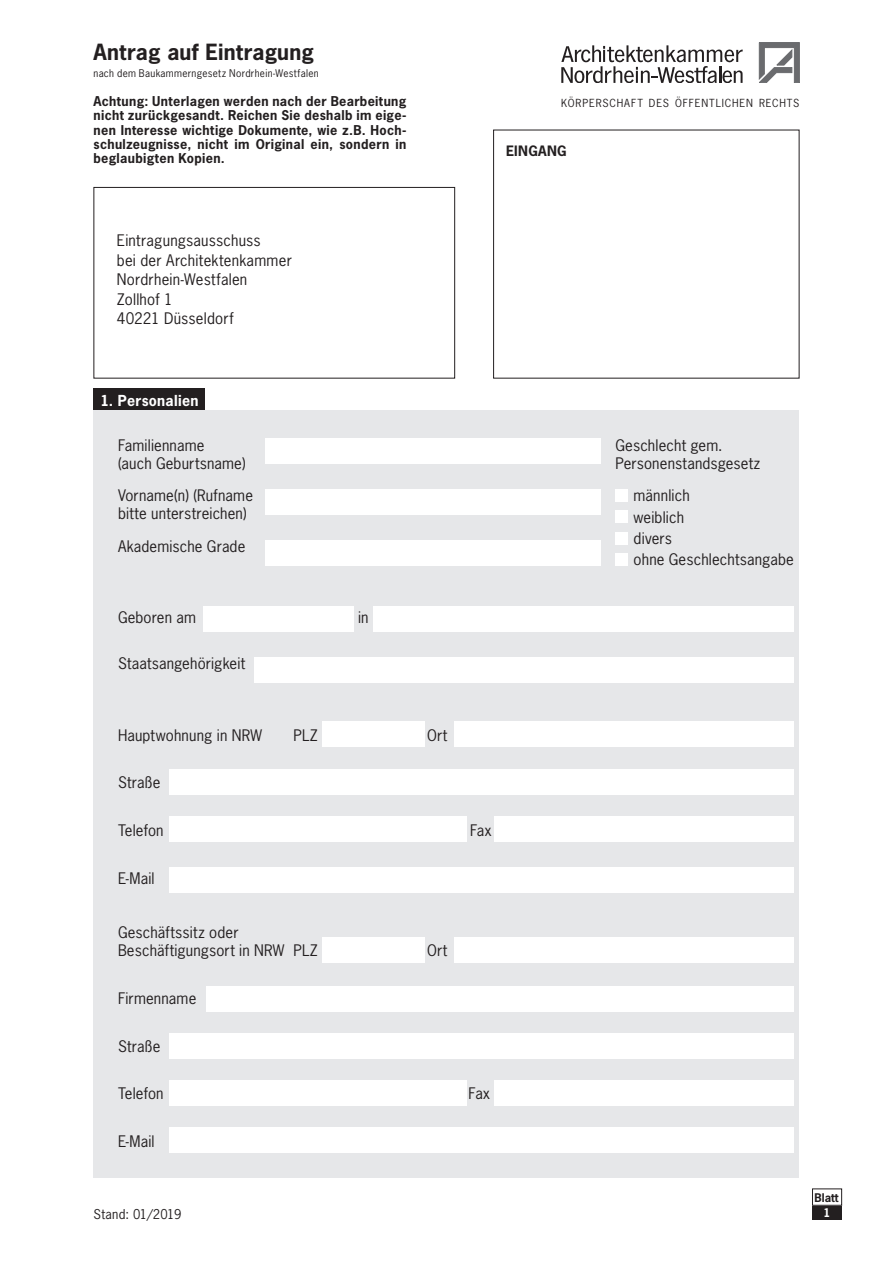
<style>
.page{position:relative;width:893px;height:1263px;background:#fff}
.page>*{position:absolute;margin:0;border:0;box-sizing:border-box;transform-origin:0 0}
.t1{font:700 21px "News Gothic";letter-spacing:.015em;color:#231f20}
.t2{font:15px/19.5px "News Gothic";letter-spacing:.01em;color:#231f20}
.t3{font:700 14.25px "News Gothic";letter-spacing:.02em;color:#fff}
.t4{font:700 13.5px "News Gothic";letter-spacing:.025em;color:#231f20}
.t5{font:700 12.75px/14.2px "News Gothic";letter-spacing:.025em;color:#231f20;text-align:justify}
.t6{font:12.75px "News Gothic";letter-spacing:.015em;color:#231f20}
.t7{font:700 11.25px "News Gothic";color:#231f20}
.t8{font:700 11.25px "News Gothic";color:#fff}
.t9{font:10.5px "News Gothic";letter-spacing:.08em;color:#231f20}
.t10{font:10.05px "News Gothic";letter-spacing:.03em;color:#231f20}
</style>
<div class="page">
<div style="left:94px;top:388px;width:111px;height:23px;background:#231f20"></div>
<svg style="left:561px;top:45px;width:182px;height:38px"></svg>
<svg style="left:759px;top:43px;width:40px;height:40px"></svg>
<div style="left:94px;top:187px;width:361px;height:191px;border:1px solid #231f20"></div>
<div style="left:812px;top:1205px;width:30px;height:15px;background:#231f20"></div>
<div style="left:812px;top:1188px;width:30px;height:17px;border:1px solid #231f20"></div>
<div style="left:94px;top:410px;width:705px;height:768px;background:#e6e7e9"></div>
<div style="left:265px;top:438px;width:336px;height:25px;background:#fff"></div>
<div style="left:265px;top:489px;width:336px;height:25px;background:#fff"></div>
<div style="left:373px;top:606px;width:420px;height:25px;background:#fff"></div>
<div style="left:203px;top:606px;width:151px;height:25px;background:#fff"></div>
<div style="left:454px;top:721px;width:339px;height:25px;background:#fff"></div>
<div style="left:454px;top:938px;width:339px;height:25px;background:#fff"></div>
<div style="left:322px;top:721px;width:102px;height:25px;background:#fff"></div>
<div style="left:322px;top:938px;width:102px;height:25px;background:#fff"></div>
<div style="left:494px;top:1080px;width:299px;height:26px;background:#fff"></div>
<div style="left:169px;top:1080px;width:298px;height:26px;background:#fff"></div>
<div style="left:265px;top:540px;width:336px;height:26px;background:#fff"></div>
<div style="left:254px;top:657px;width:539px;height:25px;background:#fff"></div>
<div style="left:169px;top:770px;width:624px;height:25px;background:#fff"></div>
<div style="left:169px;top:867px;width:624px;height:26px;background:#fff"></div>
<div style="left:169px;top:1033px;width:624px;height:26px;background:#fff"></div>
<div style="left:206px;top:986px;width:587px;height:26px;background:#fff"></div>
<div style="left:169px;top:1127px;width:624px;height:25px;background:#fff"></div>
<div style="left:169px;top:816px;width:298px;height:26px;background:#fff"></div>
<div style="left:494px;top:816px;width:299px;height:26px;background:#fff"></div>
<div style="left:615px;top:489px;width:13px;height:13px;background:#fff"></div>
<div style="left:615px;top:510px;width:13px;height:13px;background:#fff"></div>
<div style="left:615px;top:532px;width:13px;height:12px;background:#fff"></div>
<div style="left:615px;top:553px;width:13px;height:13px;background:#fff"></div>
<p class="t1" style="left:94px;top:38px;width:222px">Antrag auf Eintragung</p>
<p class="t10" style="left:94px;top:67px;width:227px">nach dem Baukammerngesetz Nordrhein-Westfalen</p>
<p class="t5" style="left:94px;top:94px;width:314px">Achtung: Unterlagen werden nach der Bearbeitung nicht zurückgesandt. Reichen Sie deshalb im eige&shy;nen Interesse wichtige Dokumente, wie z.B. Hoch&shy;schulzeugnisse, nicht im Original ein, sondern in beglaubigten Kopien.</p>
<p class="t2" style="left:117px;top:230px;width:176px">Eintragungsausschuss<br>bei der Architektenkammer<br>Nordrhein-Westfalen<br>Zollhof 1<br>40221 Düsseldorf</p>
<p class="t9" style="left:561px;top:96px;width:240px">KÖRPERSCHAFT DES ÖFFENTLICHEN RECHTS</p>
<p class="t4" style="left:506px;top:142px;width:62px">EINGANG</p>
<p class="t3" style="left:100px;top:391px;width:100px">1. Personalien</p>
<p class="t2" style="left:118px;top:435px;width:129px;line-height:18px">Familienname<br>(auch Geburtsname)</p>
<p class="t2" style="left:118px;top:486px;width:137px;line-height:18px">Vorname(n) (Rufname bitte unterstreichen)</p>
<p class="t2" style="left:118px;top:536px;width:129px">Akademische Grade</p>
<p class="t2" style="left:118px;top:608px;width:80px">Geboren am</p>
<p class="t2" style="left:358px;top:608px;width:12px">in</p>
<p class="t2" style="left:118px;top:653px;width:129px">Staatsangehörigkeit</p>
<p class="t2" style="left:118px;top:725px;width:146px">Hauptwohnung in NRW</p>
<p class="t2" style="left:293px;top:725px;width:26px">PLZ</p>
<p class="t2" style="left:427px;top:725px;width:22px">Ort</p>
<p class="t2" style="left:118px;top:772px;width:44px">Straße</p>
<p class="t2" style="left:118px;top:820px;width:47px">Telefon</p>
<p class="t2" style="left:470px;top:820px;width:23px">Fax</p>
<p class="t2" style="left:118px;top:868px;width:38px">E-Mail</p>
<p class="t2" style="left:118px;top:923px;width:201px;line-height:18px">Geschäftssitz oder<br>Beschäftigungsort in NRW PLZ</p>
<p class="t2" style="left:427px;top:940px;width:22px">Ort</p>
<p class="t2" style="left:118px;top:988px;width:80px">Firmenname</p>
<p class="t2" style="left:118px;top:1036px;width:44px">Straße</p>
<p class="t2" style="left:118px;top:1083px;width:47px">Telefon</p>
<p class="t2" style="left:468px;top:1083px;width:23px">Fax</p>
<p class="t2" style="left:118px;top:1131px;width:38px">E-Mail</p>
<p class="t6" style="left:94px;top:1206px;width:89px">Stand: 01/2019</p>
<p class="t2" style="left:615px;top:435px;width:147px;line-height:18px">Geschlecht gem.<br>Personenstandsgesetz</p>
<p class="t2" style="left:634px;top:485px;width:58px">männlich</p>
<p class="t2" style="left:634px;top:507px;width:52px">weiblich</p>
<p class="t2" style="left:634px;top:528px;width:40px">divers</p>
<p class="t2" style="left:634px;top:549px;width:162px">ohne Geschlechtsangabe</p>
<p class="t7" style="left:814px;top:1190px;width:26px">Blatt</p>
<p class="t8" style="left:824px;top:1205px;width:8px">1</p>
</div>
